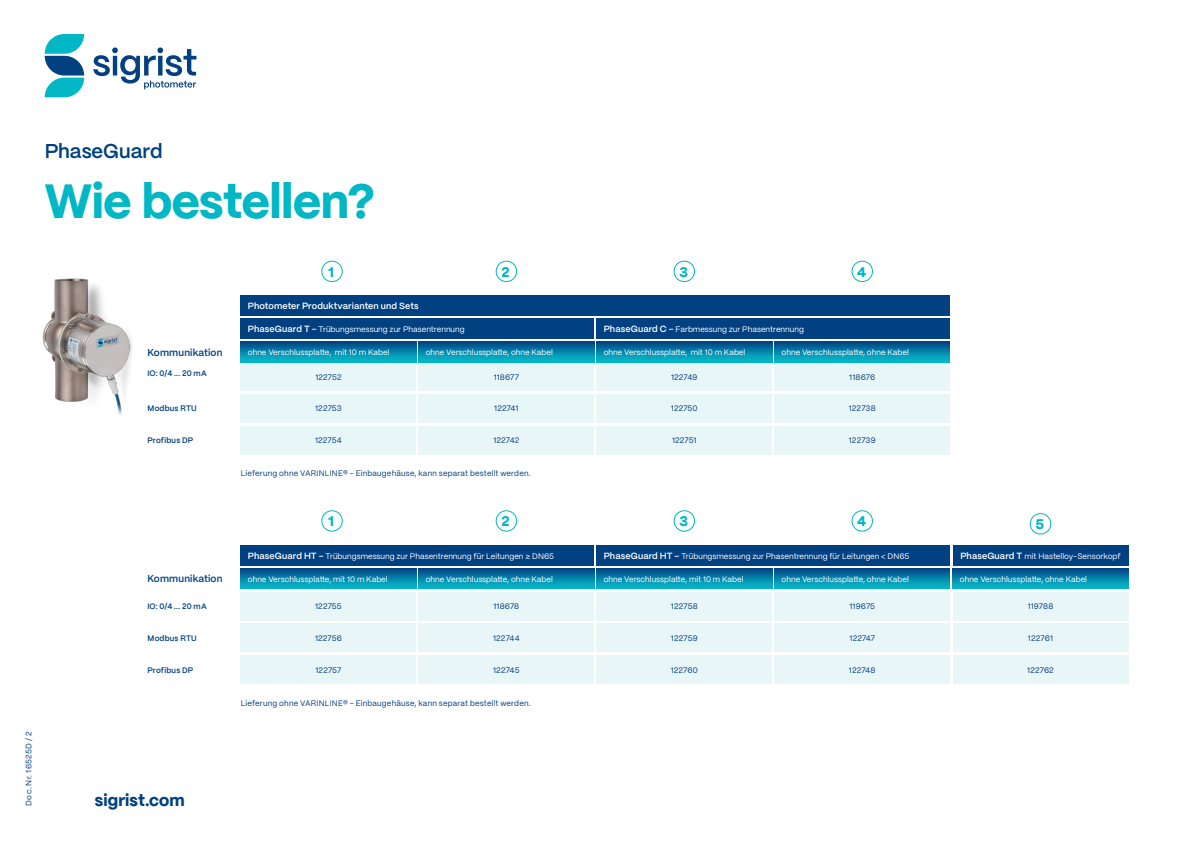
<style>
.page{position:relative;width:1191px;height:842px;background:#fff}
.page>*{position:absolute;margin:0;border:0;box-sizing:border-box;transform-origin:0 0}
.t1{font:800 48px "PP Mori";letter-spacing:-.01em;color:#00b7c5}
.t2{font:600 20px "PP Mori";letter-spacing:-.005em;color:#014081}
.t3{font:800 16.8px "PP Mori";letter-spacing:.005em;color:#014081}
.t4{font:800 14px "PP Mori";color:#00b7c5}
.t5{font:600 10px "PP Mori";letter-spacing:.015em;color:#014081}
.t6{font:600 9px "PP Mori";letter-spacing:.01em;color:#fff}
.t7{font:8px "PP Mori";color:#fff}
.t8{font:8px "PP Mori";letter-spacing:.02em;color:#014081}
.t9{font:600 8px "PP Mori";letter-spacing:.025em;color:#014081}
.t10{font:8px "PP Mori";letter-spacing:.04em;color:#014081}
.s1{font-weight:600;font-size:9px}
</style>
<div class="page">
<img style="left:42px;top:278px;width:90px;height:137px">
<div style="left:1029px;top:513px;width:22px;height:21px;border:1px solid #00b7c5;border-radius:50%"></div>
<div style="left:241px;top:295px;width:709px;height:21px;background:#014081"></div>
<div style="left:241px;top:319px;width:353px;height:20px;background:#014081"></div>
<div style="left:596px;top:319px;width:354px;height:20px;background:#014081"></div>
<div style="left:241px;top:362px;width:175px;height:29px;background:#e9f6f8"></div>
<div style="left:419px;top:362px;width:175px;height:29px;background:#e9f6f8"></div>
<div style="left:596px;top:362px;width:176px;height:29px;background:#e9f6f8"></div>
<div style="left:774px;top:362px;width:176px;height:29px;background:#e9f6f8"></div>
<div style="left:241px;top:394px;width:175px;height:29px;background:#e9f6f8"></div>
<div style="left:419px;top:394px;width:175px;height:29px;background:#e9f6f8"></div>
<div style="left:596px;top:394px;width:176px;height:29px;background:#e9f6f8"></div>
<div style="left:774px;top:394px;width:176px;height:29px;background:#e9f6f8"></div>
<div style="left:241px;top:426px;width:175px;height:29px;background:#e9f6f8"></div>
<div style="left:419px;top:426px;width:175px;height:29px;background:#e9f6f8"></div>
<div style="left:596px;top:426px;width:176px;height:29px;background:#e9f6f8"></div>
<div style="left:774px;top:426px;width:176px;height:29px;background:#e9f6f8"></div>
<div style="left:241px;top:342px;width:175px;height:20px;background:linear-gradient(to bottom,#044988,#04b8c8)"></div>
<div style="left:596px;top:342px;width:176px;height:20px;background:linear-gradient(to bottom,#044988,#04b8c8)"></div>
<div style="left:419px;top:342px;width:175px;height:20px;background:linear-gradient(to bottom,#044988,#04b8c8)"></div>
<div style="left:774px;top:342px;width:176px;height:20px;background:linear-gradient(to bottom,#044988,#04b8c8)"></div>
<div style="left:321px;top:261px;width:22px;height:21px;border:1px solid #00b7c5;border-radius:50%"></div>
<div style="left:851px;top:261px;width:22px;height:21px;border:1px solid #00b7c5;border-radius:50%"></div>
<div style="left:495px;top:261px;width:22px;height:21px;border:1px solid #00b7c5;border-radius:50%"></div>
<div style="left:673px;top:261px;width:22px;height:21px;border:1px solid #00b7c5;border-radius:50%"></div>
<div style="left:241px;top:545px;width:353px;height:21px;background:#014081"></div>
<div style="left:596px;top:545px;width:354px;height:21px;background:#014081"></div>
<div style="left:952px;top:545px;width:176px;height:21px;background:#014081"></div>
<div style="left:241px;top:592px;width:175px;height:29px;background:#e9f6f8"></div>
<div style="left:419px;top:592px;width:175px;height:29px;background:#e9f6f8"></div>
<div style="left:596px;top:592px;width:176px;height:29px;background:#e9f6f8"></div>
<div style="left:774px;top:592px;width:176px;height:29px;background:#e9f6f8"></div>
<div style="left:952px;top:592px;width:176px;height:29px;background:#e9f6f8"></div>
<div style="left:241px;top:623px;width:175px;height:29px;background:#e9f6f8"></div>
<div style="left:419px;top:623px;width:175px;height:29px;background:#e9f6f8"></div>
<div style="left:596px;top:623px;width:176px;height:29px;background:#e9f6f8"></div>
<div style="left:774px;top:623px;width:176px;height:29px;background:#e9f6f8"></div>
<div style="left:952px;top:623px;width:176px;height:29px;background:#e9f6f8"></div>
<div style="left:241px;top:655px;width:175px;height:29px;background:#e9f6f8"></div>
<div style="left:419px;top:655px;width:175px;height:29px;background:#e9f6f8"></div>
<div style="left:596px;top:655px;width:176px;height:29px;background:#e9f6f8"></div>
<div style="left:774px;top:655px;width:176px;height:29px;background:#e9f6f8"></div>
<div style="left:952px;top:655px;width:176px;height:29px;background:#e9f6f8"></div>
<svg style="left:241px;top:568px;width:175px;height:21px;background:#0481a8"></svg>
<svg style="left:596px;top:568px;width:176px;height:21px;background:#0481a8"></svg>
<svg style="left:419px;top:568px;width:175px;height:21px;background:#0481a8"></svg>
<svg style="left:774px;top:568px;width:176px;height:21px;background:#0481a8"></svg>
<svg style="left:952px;top:568px;width:176px;height:21px;background:#0481a8"></svg>
<div style="left:321px;top:510px;width:22px;height:22px;border:1px solid #00b7c5;border-radius:50%"></div>
<div style="left:851px;top:510px;width:22px;height:22px;border:1px solid #00b7c5;border-radius:50%"></div>
<div style="left:495px;top:510px;width:22px;height:22px;border:1px solid #00b7c5;border-radius:50%"></div>
<div style="left:673px;top:510px;width:22px;height:22px;border:1px solid #00b7c5;border-radius:50%"></div>
<svg style="left:45px;top:34px;width:39px;height:63px"></svg>
<svg style="left:93px;top:47px;width:103px;height:42px"></svg>
<p class="t2" style="left:45px;top:134px;width:119px">PhaseGuard</p>
<p class="t1" style="left:45px;top:159px;width:332px">Wie bestellen?</p>
<p class="t10" style="left:22px;top:806px;width:76px;rotate:-90deg">Doc. Nr. 16525D / 2</p>
<p class="t5" style="left:147px;top:344px;width:77px">Kommunikation</p>
<p class="t9" style="left:147px;top:366px;width:61px">IO: 0/4 ... 20 mA</p>
<p class="t9" style="left:148px;top:402px;width:51px">Modbus RTU</p>
<p class="t9" style="left:147px;top:433px;width:48px">Profibus DP</p>
<p class="t5" style="left:147px;top:570px;width:77px">Kommunikation</p>
<p class="t9" style="left:147px;top:599px;width:61px">IO: 0/4 ... 20 mA</p>
<p class="t9" style="left:148px;top:631px;width:51px">Modbus RTU</p>
<p class="t9" style="left:147px;top:663px;width:48px">Profibus DP</p>
<p class="t4" style="left:328px;top:259px;width:7px">1</p>
<p class="t4" style="left:501px;top:259px;width:10px">2</p>
<p class="t4" style="left:679px;top:259px;width:10px">3</p>
<p class="t4" style="left:857px;top:259px;width:11px">4</p>
<p class="t6" style="left:248px;top:298px;width:172px">Photometer Produktvarianten und Sets</p>
<p class="t7" style="left:248px;top:323px;width:218px"><span class="s1">PhaseGuard T –</span> Trübungsmessung zur Phasentrennung</p>
<p class="t7" style="left:604px;top:323px;width:202px"><span class="s1">PhaseGuard C –</span> Farbmessung zur Phasentrennung</p>
<p class="t7" style="left:248px;top:345px;width:143px">ohne Verschlussplatte, mit 10 m Kabel</p>
<p class="t7" style="left:426px;top:345px;width:129px">ohne Verschlussplatte, ohne Kabel</p>
<p class="t7" style="left:604px;top:345px;width:143px">ohne Verschlussplatte, mit 10 m Kabel</p>
<p class="t7" style="left:781px;top:345px;width:129px">ohne Verschlussplatte, ohne Kabel</p>
<p class="t8" style="left:315px;top:370px;width:28px">122752</p>
<p class="t8" style="left:494px;top:370px;width:27px">118677</p>
<p class="t8" style="left:671px;top:370px;width:28px">122749</p>
<p class="t8" style="left:849px;top:370px;width:27px">118676</p>
<p class="t8" style="left:315px;top:402px;width:28px">122753</p>
<p class="t8" style="left:494px;top:402px;width:26px">122741</p>
<p class="t8" style="left:671px;top:402px;width:28px">122750</p>
<p class="t8" style="left:848px;top:402px;width:28px">122738</p>
<p class="t8" style="left:315px;top:433px;width:28px">122754</p>
<p class="t8" style="left:493px;top:433px;width:27px">122742</p>
<p class="t8" style="left:672px;top:433px;width:26px">122751</p>
<p class="t8" style="left:848px;top:433px;width:28px">122739</p>
<p class="t8" style="left:241px;top:467px;width:291px">Lieferung ohne VARINLINE® - Einbaugehäuse, kann separat bestellt werden.</p>
<p class="t4" style="left:328px;top:509px;width:7px">1</p>
<p class="t4" style="left:501px;top:509px;width:10px">2</p>
<p class="t4" style="left:679px;top:509px;width:10px">3</p>
<p class="t4" style="left:857px;top:509px;width:11px">4</p>
<p class="t4" style="left:1035px;top:512px;width:10px">5</p>
<p class="t7" style="left:248px;top:549px;width:308px"><span class="s1">PhaseGuard HT –</span> Trübungsmessung zur Phasentrennung für Leitungen ≥ DN65</p>
<p class="t7" style="left:604px;top:549px;width:307px"><span class="s1">PhaseGuard HT –</span> Trübungsmessung zur Phasentrennung für Leitungen &lt; DN65</p>
<p class="t7" style="left:960px;top:549px;width:162px"><span class="s1">PhaseGuard T</span> mit Hastelloy-Sensorkopf</p>
<p class="t7" style="left:248px;top:572px;width:141px">ohne Verschlussplatte, mit 10 m Kabel</p>
<p class="t7" style="left:426px;top:572px;width:129px">ohne Verschlussplatte, ohne Kabel</p>
<p class="t7" style="left:604px;top:572px;width:141px">ohne Verschlussplatte, mit 10 m Kabel</p>
<p class="t7" style="left:781px;top:572px;width:129px">ohne Verschlussplatte, ohne Kabel</p>
<p class="t7" style="left:960px;top:572px;width:129px">ohne Verschlussplatte, ohne Kabel</p>
<p class="t8" style="left:315px;top:599px;width:28px">122755</p>
<p class="t8" style="left:493px;top:599px;width:27px">118678</p>
<p class="t8" style="left:671px;top:599px;width:28px">122758</p>
<p class="t8" style="left:849px;top:599px;width:27px">119675</p>
<p class="t8" style="left:1027px;top:599px;width:27px">119788</p>
<p class="t8" style="left:315px;top:631px;width:28px">122756</p>
<p class="t8" style="left:493px;top:631px;width:28px">122744</p>
<p class="t8" style="left:671px;top:631px;width:28px">122759</p>
<p class="t8" style="left:849px;top:631px;width:27px">122747</p>
<p class="t8" style="left:1028px;top:631px;width:27px">122761</p>
<p class="t8" style="left:315px;top:663px;width:27px">122757</p>
<p class="t8" style="left:493px;top:663px;width:28px">122745</p>
<p class="t8" style="left:670px;top:663px;width:29px">122760</p>
<p class="t8" style="left:849px;top:663px;width:28px">122748</p>
<p class="t8" style="left:1027px;top:663px;width:28px">122762</p>
<p class="t8" style="left:241px;top:696px;width:291px">Lieferung ohne VARINLINE® - Einbaugehäuse, kann separat bestellt werden.</p>
<p class="t3" style="left:95px;top:785px;width:91px">sigrist.com</p>
</div>
